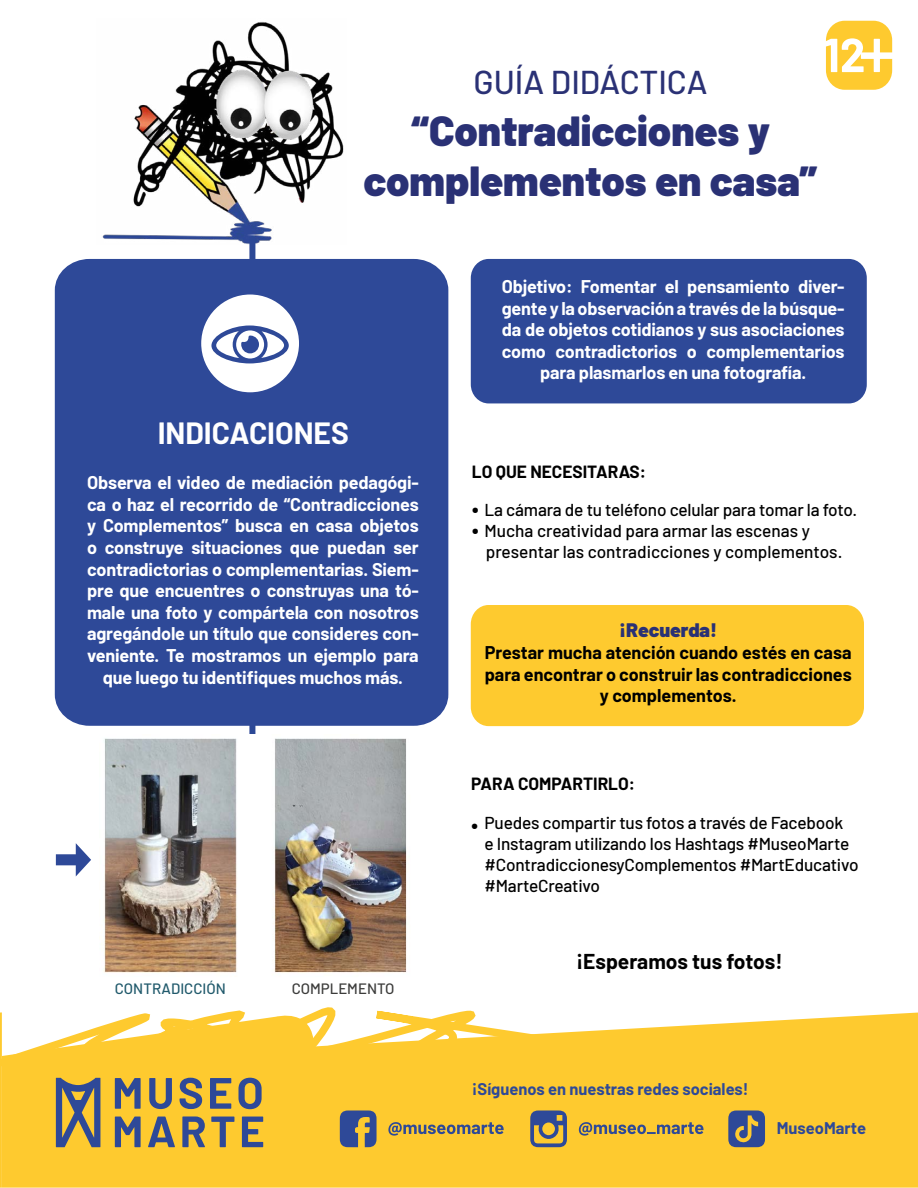
<style>
.page{position:relative;width:918px;height:1188px;background:#fff}
.page>*{position:absolute;margin:0;border:0;box-sizing:border-box;transform-origin:0 0}
.t1{font:900 42px/50.4px "Barlow";color:#2a3175;text-align:center}
.t2{font:500 33px "Barlow";color:#2a3175}
.t3{font:700 30px "Barlow";color:#fff}
.t4{font:700 21px "Barlow";color:#000}
.t5{font:900 19.5px "Barlow";color:#2a3175}
.t6{font:700 18px/21.6px "Barlow";letter-spacing:-.01em;color:#fff;text-align:center}
.t7{font:700 18px/21.6px "Barlow";color:#000;text-align:center}
.t8{font:500 17.25px/21px "Barlow";letter-spacing:-.01em;color:#000}
.t9{font:700 17.25px "Barlow";color:#000}
.t10{font:700 16.5px "Barlow";color:#2e4998}
.t11{font:500 15px "Barlow";color:#215a6c}
.t12{font:500 15px "Barlow";color:#3c3c3b}
.s1{font-weight:900;font-size:28.5px}
</style>
<div class="page">
<svg style="left:0;top:1072px;width:2px;height:116px"></svg>
<div style="left:2px;top:1012px;width:916px;height:176px;background:#feca2f"></div>
<svg style="left:0;top:1007px;width:591px;height:65px"></svg>
<svg style="left:579px;top:1122px;width:125px;height:14px;background:#b09955"></svg>
<svg style="left:530px;top:1110px;width:37px;height:37px"></svg>
<svg style="left:340px;top:1110px;width:37px;height:37px"></svg>
<svg style="left:388px;top:1122px;width:116px;height:14px;background:#ac9757"></svg>
<svg style="left:728px;top:1110px;width:37px;height:37px"></svg>
<svg style="left:56px;top:1078px;width:44px;height:69px;background:#827d6d"></svg>
<svg style="left:115px;top:1078px;width:26px;height:31px"></svg>
<svg style="left:149px;top:1078px;width:23px;height:31px"></svg>
<svg style="left:180px;top:1078px;width:22px;height:31px"></svg>
<svg style="left:210px;top:1078px;width:21px;height:31px"></svg>
<svg style="left:238px;top:1078px;width:24px;height:31px"></svg>
<svg style="left:115px;top:1117px;width:26px;height:30px"></svg>
<svg style="left:148px;top:1117px;width:27px;height:30px"></svg>
<svg style="left:182px;top:1116px;width:23px;height:31px"></svg>
<svg style="left:211px;top:1117px;width:23px;height:30px"></svg>
<svg style="left:242px;top:1117px;width:21px;height:30px"></svg>
<svg style="left:826px;top:21px;width:66px;height:69px"></svg>
<img style="left:102px;top:22px;width:242px;height:222px">
<div style="left:249px;top:237px;width:6px;height:686px;background:#2c4896"></div>
<div style="left:471px;top:259px;width:396px;height:144px;background:#2e4998;border-radius:18px"></div>
<div style="left:55px;top:259px;width:393px;height:467px;background:#2e4998"></div>
<img style="left:103px;top:735px;width:304px;height:238px">
<div style="left:201px;top:295px;width:98px;height:97px;background:#fff;border-radius:50%"></div>
<svg style="left:211px;top:325px;width:78px;height:38px"></svg>
<div style="left:471px;top:605px;width:393px;height:121px;background:#feca2f;border-radius:18px"></div>
<svg style="left:56px;top:843px;width:35px;height:33px"></svg>
<h2 class="t2" style="left:474px;top:58px;width:235px">GUÍA DIDÁCTICA</h2>
<h1 class="t1" style="left:364px;top:102px;width:456px">“Contradicciones y complementos en casa”</h1>
<h3 class="t3" style="left:158px;top:411px;width:193px">INDICACIONES</h3>
<p class="t6" style="left:87px;top:470px;width:333px">Observa el video de mediación pedagógi&shy;ca o haz el recorrido de “Contradicciones y Complementos” busca en casa objetos o construye situaciones que puedan ser contradictorias o complementarias. Siem&shy;pre que encuentres o construyas una tó&shy;male una foto y compártela con nosotros agregándole un título que consideres con&shy;veniente. Te mostramos un ejemplo para que luego tu identifiques muchos más.</p>
<p class="t11" style="left:115px;top:977px;width:112px">CONTRADICCIÓN</p>
<p class="t12" style="left:292px;top:977px;width:104px">COMPLEMENTO</p>
<p class="t6" style="left:502px;top:274px;width:344px">Objetivo: Fomentar el pensamiento diver&shy;gente y la observación a través de la búsque&shy;da de objetos cotidianos y sus asociaciones como contradictorios o complementarios para plasmarlos en una fotografía.</p>
<p class="t9" style="left:472px;top:459px;width:176px">LO QUE NECESITARAS:</p>
<p class="t8" style="left:472px;top:498px;width:387px"><sup>.</sup> La cámara de tu teléfono celular para tomar la foto. <sup>.</sup> Mucha creatividad para armar las escenas y</p>
<p class="t8" style="left:486px;top:540px;width:358px">presentar las contradicciones y complementos.</p>
<p class="t5" style="left:619px;top:616px;width:100px">¡Recuerda!</p>
<p class="t7" style="left:485px;top:640px;width:368px">Prestar mucha atención cuando estés en casa para encontrar o construir las contradicciones y complementos.</p>
<p class="t9" style="left:471px;top:771px;width:165px">PARA COMPARTIRLO:</p>
<p class="t8" style="left:484px;top:811px;width:376px;text-indent:-13px"><span class="s1">.</span> Puedes compartir tus fotos a través de Facebook<br>e Instagram utilizando los Hashtags #MuseoMarte #ContradiccionesyComplementos #MartEducativo #MarteCreativo</p>
<p class="t4" style="left:576px;top:946px;width:208px">¡Esperamos tus fotos!</p>
<p class="t10" style="left:472px;top:1077px;width:278px">¡Síguenos en nuestras redes sociales!</p>
<p class="t10" style="left:777px;top:1116px;width:91px">MuseoMarte</p>
</div>
